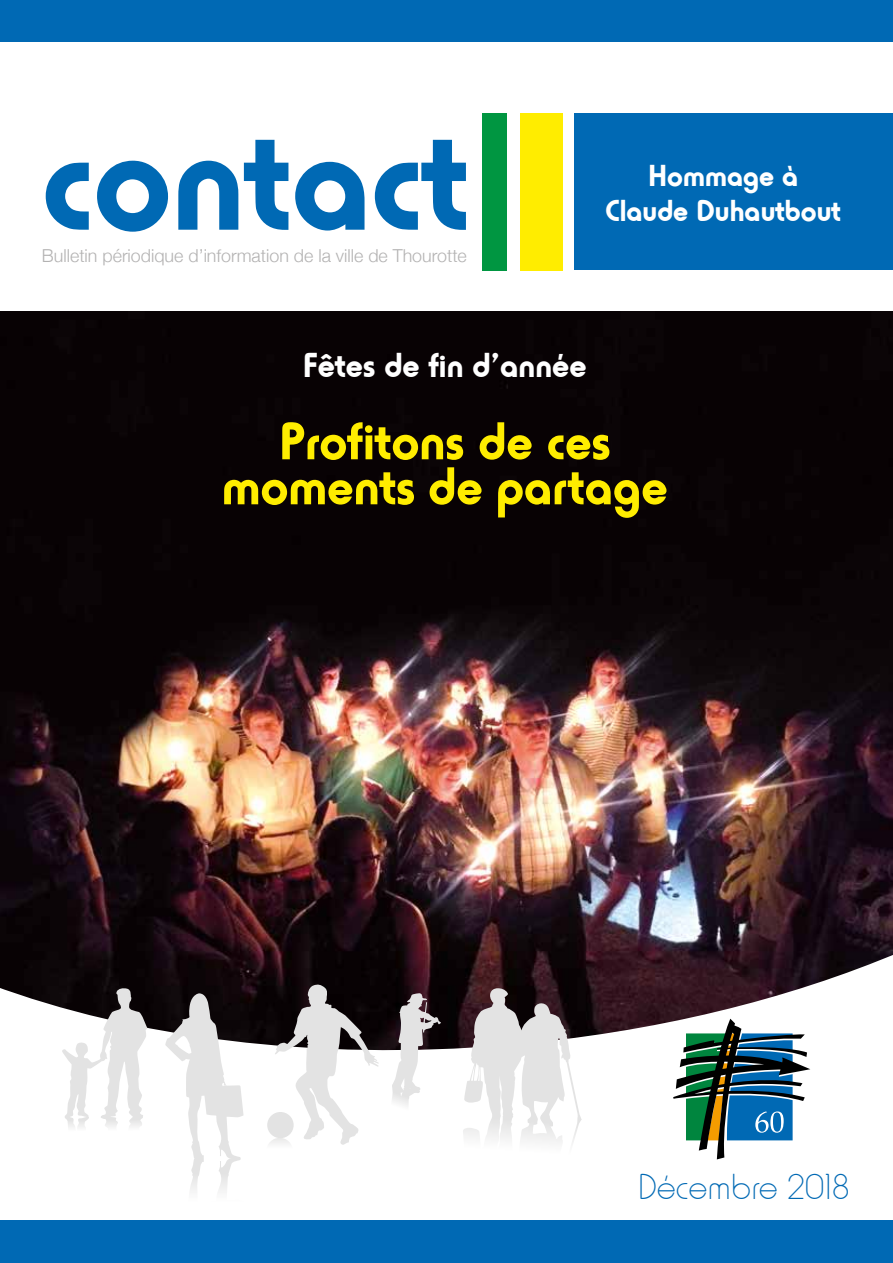
<style>
.page{position:relative;width:893px;height:1263px;background:#fff}
.page>*{position:absolute;margin:0;border:0;box-sizing:border-box;transform-origin:0 0}
.t1{font:700 156px "Horatio D";color:#0069b4}
.t2{font:700 55.5px/45px "Horatio D";color:#ffed00;text-align:center}
.t3{font:37.5px "Horatio D Ligh";color:#0069b4}
.t4{font:700 36px "Horatio D";color:#fff}
.t5{font:700 31.5px/34.5px "Horatio D";color:#fff;text-align:center}
.t6{font:300 17.85px "Helvetica Neue";color:#b3b2b2}
</style>
<div class="page">
<img style="left:0;top:312px;width:893px;height:639px">
<div style="left:575px;top:113px;width:318px;height:157px;background:#0069b4"></div>
<svg style="left:0;top:951px;width:893px;height:270px"></svg>
<div style="left:0;top:0;width:893px;height:41px;background:#0069b4"></div>
<div style="left:266px;top:1138px;width:27px;height:26px;background:linear-gradient(to bottom,#f2f2f2,#fff);border-radius:13px"></div>
<div style="left:267px;top:1112px;width:27px;height:26px;background:#e3e3e3;border-radius:50%"></div>
<svg style="left:62px;top:987px;width:87px;height:220px"></svg>
<svg style="left:275px;top:984px;width:166px;height:199px"></svg>
<svg style="left:463px;top:988px;width:119px;height:219px"></svg>
<svg style="left:165px;top:993px;width:79px;height:214px"></svg>
<svg style="left:673px;top:1019px;width:137px;height:140px"></svg>
<div style="left:0;top:1221px;width:893px;height:42px;background:#0069b4"></div>
<div style="left:482px;top:113px;width:24px;height:158px;background:#009641"></div>
<div style="left:520px;top:113px;width:42px;height:158px;background:#ffed00"></div>
<h1 class="t1" style="left:42px;top:91px;width:428px">contact</h1>
<p class="t6" style="left:42px;top:241px;width:426px">Bulletin périodique d’information de la ville de Thourotte</p>
<h3 class="t5" style="left:605px;top:159px;width:237px">Hommage à<br>Claude Duhautbout</h3>
<h3 class="t4" style="left:303px;top:345px;width:285px">Fêtes de fin d’année</h3>
<h2 class="t2" style="left:222px;top:419px;width:448px">Profitons de ces moments de partage</h2>
<h3 class="t3" style="left:637px;top:1165px;width:214px">Décembre 2018</h3>
</div>
